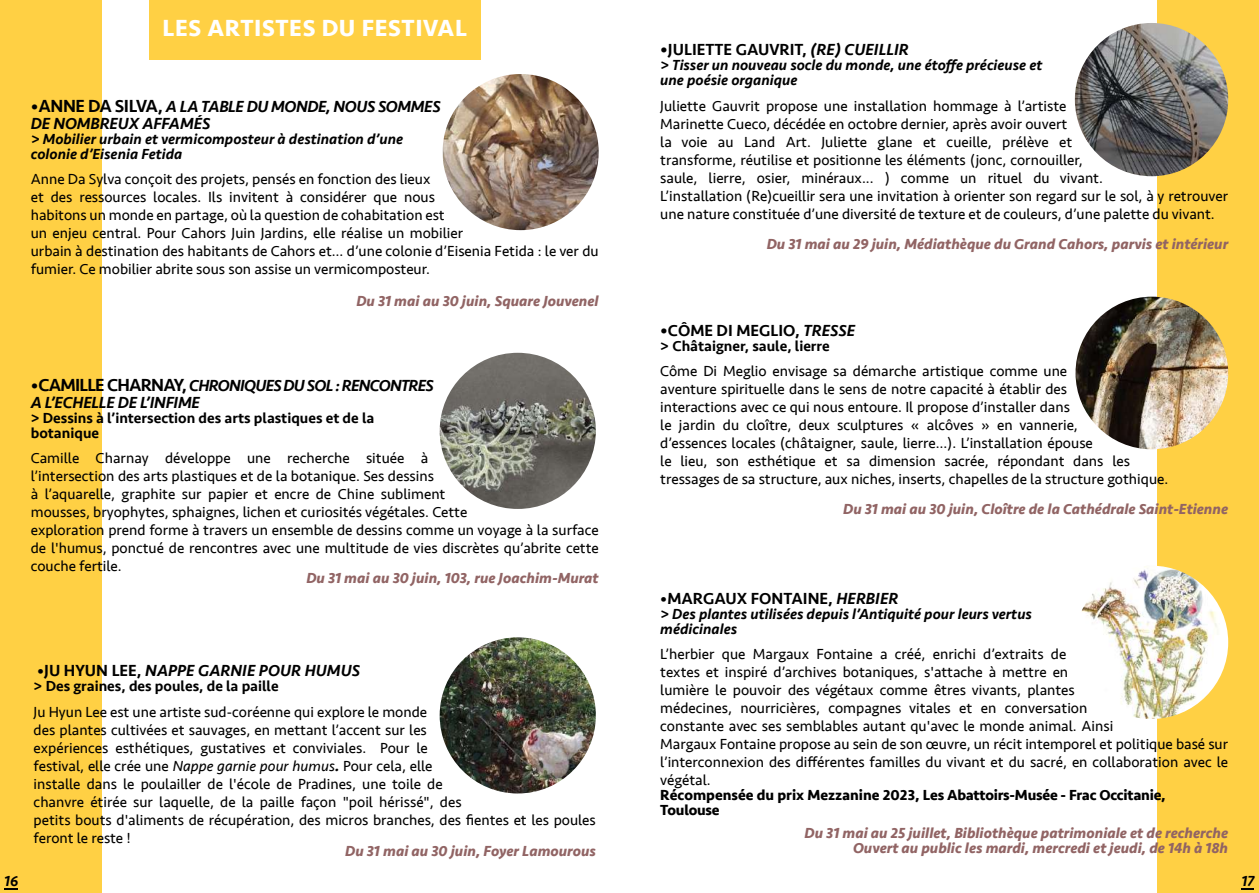
<style>
.page{position:relative;width:1259px;height:893px;background:#fff}
.page>*{position:absolute;margin:0;border:0;box-sizing:border-box;transform-origin:0 0}
.t1{font:700 24px "Seravek";letter-spacing:.025em;color:#fff}
.t2{font:italic 500 16.5px/16.5px "Seravek";letter-spacing:-.005em;color:#000}
.t3{font:500 16.5px "Seravek";color:#000}
.t4{font:15px/18px "Seravek";color:#000}
.t5{font:italic 700 15px/15px "Seravek";color:#916464;text-align:right}
.t6{font:italic 500 15px/15px "Seravek";color:#000}
.t7{font:500 15px/15px "Seravek";color:#000}
.t8{font:700 15px/15px "Seravek";letter-spacing:-.01em;color:#000}
.s1{font-style:normal;font-size:18px}
.s2{font-style:normal}
.s3{font-style:italic}
.s4{font-weight:700;font-style:italic}
.s5{font-size:18px}
</style>
<div class="page">
<div style="left:1157px;top:0;width:102px;height:893px;background:#ffd044"></div>
<div style="left:0;top:0;width:101px;height:893px;background:#ffd044"></div>
<div style="left:149px;top:0;width:331px;height:59px;background:#ffd044"></div>
<img style="left:440px;top:353px;width:156px;height:156px;border-radius:50%">
<img style="left:1075px;top:23px;width:153px;height:153px;border-radius:50%">
<img style="left:1075px;top:566px;width:153px;height:153px;border-radius:50%">
<img style="left:442px;top:74px;width:157px;height:156px;border-radius:50%">
<svg style="left:5px;top:888px;width:13px;height:2px"></svg>
<svg style="left:1241px;top:888px;width:13px;height:2px"></svg>
<img style="left:440px;top:637px;width:156px;height:156px;border-radius:50%">
<img style="left:1075px;top:297px;width:153px;height:152px;border-radius:50%">
<h1 class="t1" style="left:163px;top:14px;width:306px">LES ARTISTES DU FESTIVAL</h1>
<p class="t2" style="left:31px;top:99px;width:411px"><span class="s1">•ANNE DA SILVA,</span> A LA TABLE DU MONDE, NOUS SOMMES<br>DE NOMBREUX AFFAMÉS</p>
<p class="t6" style="left:31px;top:132px;width:374px">&gt; Mobilier urbain et vermicomposteur à destination d’une colonie d’Eisenia Fetida</p>
<p class="t4" style="left:31px;top:171px;width:569px">Anne Da Sylva conçoit des projets, pensés en fonction des lieux<br>et des ressources locales. Ils invitent à considérer que nous<br>habitons un monde en partage, où la question de cohabitation est<br>un enjeu central. Pour Cahors Juin Jardins, elle réalise un mobilier<br>urbain à destination des habitants de Cahors et… d’une colonie d’Eisenia Fetida : le ver du fumier. Ce mobilier abrite sous son assise un vermicomposteur.</p>
<p class="t5" style="left:356px;top:294px;width:244px">Du 31 mai au 30 juin, Square Jouvenel</p>
<p class="t2" style="left:31px;top:378px;width:404px"><span class="s1">•CAMILLE CHARNAY,</span> CHRONIQUES DU SOL : RENCONTRES<br>A L’ECHELLE DE L’INFIME</p>
<p class="t7" style="left:31px;top:411px;width:345px">&gt; Dessins à l’intersection des arts plastiques et de la botanique</p>
<p class="t4" style="left:31px;top:450px;width:569px">Camille Charnay développe une recherche située à<br>l’intersection des arts plastiques et de la botanique. Ses dessins<br>à l’aquarelle, graphite sur papier et encre de Chine subliment<br>mousses, bryophytes, sphaignes, lichen et curiosités végétales. Cette<br>exploration prend forme à travers un ensemble de dessins comme un voyage à la surface de l'humus, ponctué de rencontres avec une multitude de vies discrètes qu’abrite cette couche fertile.</p>
<p class="t5" style="left:306px;top:571px;width:294px">Du 31 mai au 30 juin, 103, rue Joachim-Murat</p>
<p class="t2" style="left:37px;top:663px;width:324px"><span class="s2">•JU HYUN LEE,</span> NAPPE GARNIE POUR HUMUS</p>
<p class="t7" style="left:34px;top:679px;width:246px">&gt; Des graines, des poules, de la paille</p>
<p class="t4" style="left:34px;top:703px;width:564px">Ju Hyun Lee est une artiste sud-coréenne qui explore le monde<br>des plantes cultivées et sauvages, en mettant l’accent sur les<br>expériences esthétiques, gustatives et conviviales. Pour le<br>festival, elle crée une <span class="s3">Nappe garnie pour humus</span><span class="s4">.</span> Pour cela, elle<br>installe dans le poulailler de l'école de Pradines, une toile de<br>chanvre étirée sur laquelle, de la paille façon "poil hérissé", des<br>petits bouts d'aliments de récupération, des micros branches, des fientes et les poules feront le reste !</p>
<p class="t5" style="left:345px;top:844px;width:252px">Du 31 mai au 30 juin, Foyer Lamourous</p>
<p class="t3" style="left:660px;top:40px;width:250px"><span class="s5">•</span>JULIETTE GAUVRIT, <span class="s3">(RE) CUEILLIR</span></p>
<p class="t6" style="left:660px;top:58px;width:384px">&gt; Tisser un nouveau socle du monde, une étoffe précieuse et une poésie organique</p>
<p class="t4" style="left:660px;top:97px;width:569px">Juliette Gauvrit propose une installation hommage à l’artiste<br>Marinette Cueco, décédée en octobre dernier, après avoir ouvert<br>la voie au Land Art. Juliette glane et cueille, prélève et<br>transforme, réutilise et positionne les éléments (jonc, cornouiller,<br>saule, lierre, osier, minéraux... ) comme un rituel du vivant.<br>L’installation (Re)cueillir sera une invitation à orienter son regard sur le sol, à y retrouver une nature constituée d’une diversité de texture et de couleurs, d’une palette du vivant.</p>
<p class="t5" style="left:767px;top:237px;width:463px">Du 31 mai au 29 juin, Médiathèque du Grand Cahors, parvis et intérieur</p>
<p class="t3" style="left:660px;top:320px;width:196px"><span class="s5">•</span>CÔME DI MEGLIO, <span class="s3">TRESSE</span></p>
<p class="t7" style="left:660px;top:338px;width:171px">&gt; Châtaigner, saule, lierre</p>
<p class="t4" style="left:660px;top:362px;width:509px">Côme Di Meglio envisage sa démarche artistique comme une<br>aventure spirituelle dans le sens de notre capacité à établir des<br>interactions avec ce qui nous entoure. Il propose d’installer dans<br>le jardin du cloître, deux sculptures « alcôves » en vannerie,<br>d’essences locales (châtaigner, saule, lierre…). L’installation épouse<br>le lieu, son esthétique et sa dimension sacrée, répondant dans les tressages de sa structure, aux niches, inserts, chapelles de la structure gothique.</p>
<p class="t5" style="left:843px;top:501px;width:386px">Du 31 mai au 30 juin, Cloître de la Cathédrale Saint-Etienne</p>
<p class="t3" style="left:660px;top:588px;width:240px">•MARGAUX FONTAINE, <span class="s3">HERBIER</span></p>
<p class="t6" style="left:660px;top:606px;width:373px">&gt; Des plantes utilisées depuis l’Antiquité pour leurs vertus médicinales</p>
<p class="t4" style="left:660px;top:645px;width:569px">L’herbier que Margaux Fontaine a créé, enrichi d’extraits de<br>textes et inspiré d’archives botaniques, s'attache à mettre en<br>lumière le pouvoir des végétaux comme êtres vivants, plantes<br>médecines, nourricières, compagnes vitales et en conversation<br>constante avec ses semblables autant qu'avec le monde animal. Ainsi<br>Margaux Fontaine propose au sein de son œuvre, un récit intemporel et politique basé sur l’interconnexion des différentes familles du vivant et du sacré, en collaboration avec le végétal.</p>
<p class="t8" style="left:660px;top:788px;width:507px">Récompensée du prix Mezzanine 2023, Les Abattoirs-Musée - Frac Occitanie,<br>Toulouse</p>
<p class="t5" style="left:804px;top:825px;width:425px">Du 31 mai au 25 juillet, Bibliothèque patrimoniale et de recherche<br>Ouvert au public les mardi, mercredi et jeudi, de 14h à 18h</p>
<p class="t6" style="left:5px;top:874px;width:15px">16</p>
<p class="t6" style="left:1241px;top:874px;width:14px">17</p>
</div>
